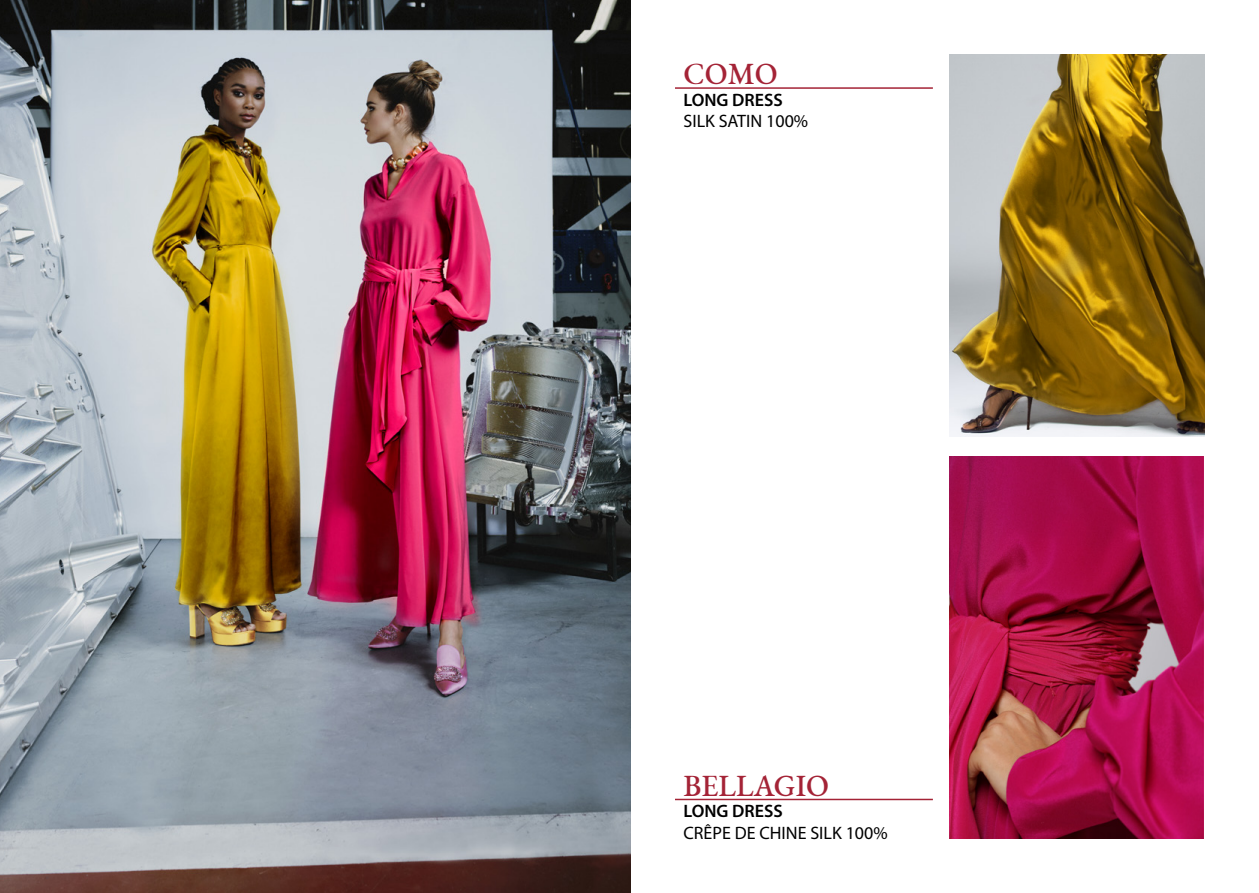
<style>
.page{position:relative;width:1259px;height:893px;background:#fff}
.page>*{position:absolute;margin:0;border:0;box-sizing:border-box;transform-origin:0 0}
.t1{font:500 30px "EB Garamond";color:#a42336}
.t2{font:18px "Myriad Pro";color:#000}
.t3{font:600 18px "Myriad Pro";color:#000}
.t4{font:18px "Myriad Pro";color:#000}
</style>
<div class="page">
<img style="left:0;top:0;width:630px;height:893px">
<hr style="left:675px;top:87px;width:258px;height:2px;background:#a42336">
<hr style="left:675px;top:799px;width:258px;height:1px;background:#a42336">
<img style="left:949px;top:54px;width:256px;height:383px">
<img style="left:949px;top:456px;width:254px;height:383px">
<h1 class="t1" style="left:683px;top:55px;width:96px">COMO</h1>
<p class="t3" style="left:683px;top:88px;width:101px">LONG DRESS</p>
<p class="t4" style="left:683px;top:110px;width:126px">SILK SATIN 100%</p>
<h1 class="t1" style="left:683px;top:766px;width:147px">BELLAGIO</h1>
<p class="t3" style="left:683px;top:800px;width:101px">LONG DRESS</p>
<p class="t2" style="left:683px;top:822px;width:206px">CRÊPE DE CHINE SILK 100%</p>
</div>
